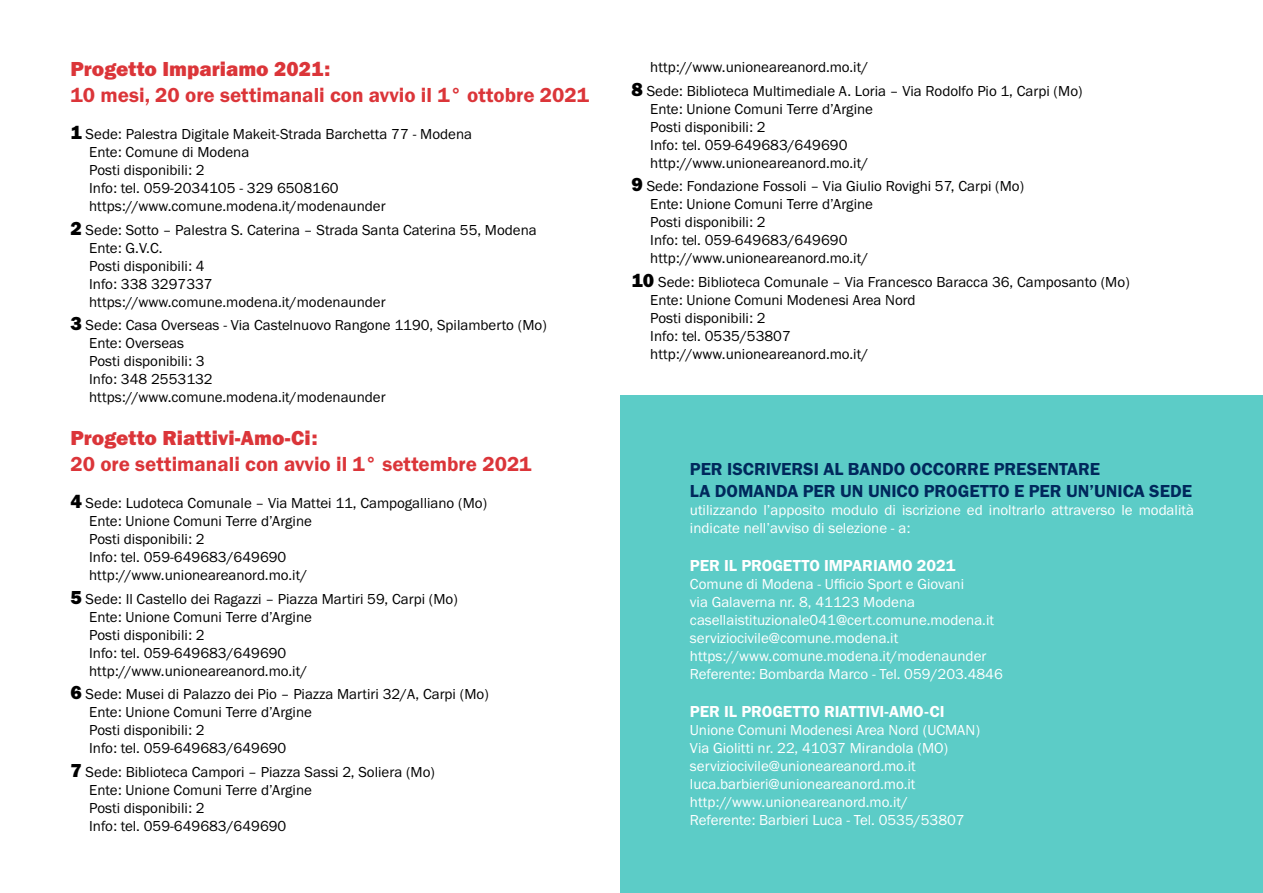
<style>
.page{position:relative;width:1263px;height:893px;background:#fff}
.page>*{position:absolute;margin:0;border:0;box-sizing:border-box;transform-origin:0 0}
.t1{font:21px "Franklin Gothic URW Dem";color:#db3539}
.t2{font:21px "Franklin Gothic URW Hea";color:#db3539}
.t3{font:18px "Franklin Gothic URW Dem";color:#00285c}
.t4{font:16.5px "Franklin Gothic URW Dem";color:#fff}
.t5{font:15px "Franklin Gothic URW Boo";color:#000}
.t6{font:15px/18px "Franklin Gothic URW Boo";color:#fff}
.s1{font-family:"Franklin Gothic URW Hea";font-size:19.5px}
</style>
<div class="page">
<div style="left:621px;top:395px;width:642px;height:498px;background:#5cccc7"></div>
<p class="t2" style="left:70px;top:56px;width:261px">Progetto Impariamo 2021:</p>
<p class="t1" style="left:70px;top:82px;width:520px">10 mesi, 20 ore settimanali con avvio il 1° ottobre 2021</p>
<p class="t5" style="left:70px;top:125px;width:403px"><span class="s1">1</span> Sede: Palestra Digitale Makeit-Strada Barchetta 77 - Modena</p>
<p class="t5" style="left:89px;top:143px;width:162px">Ente: Comune di Modena</p>
<p class="t5" style="left:89px;top:161px;width:117px">Posti disponibili: 2</p>
<p class="t5" style="left:89px;top:179px;width:251px">Info: tel. 059-2034105 - 329 6508160</p>
<p class="t5" style="left:89px;top:197px;width:298px">https://www.comune.modena.it/modenaunder</p>
<p class="t5" style="left:70px;top:220px;width:468px"><span class="s1">2</span> Sede: Sotto – Palestra S. Caterina – Strada Santa Caterina 55, Modena</p>
<p class="t5" style="left:89px;top:238px;width:75px">Ente: G.V.C.</p>
<p class="t5" style="left:89px;top:256px;width:117px">Posti disponibili: 4</p>
<p class="t5" style="left:89px;top:274px;width:125px">Info: 338 3297337</p>
<p class="t5" style="left:89px;top:292px;width:298px">https://www.comune.modena.it/modenaunder</p>
<p class="t5" style="left:70px;top:316px;width:478px"><span class="s1">3</span> Sede: Casa Overseas - Via Castelnuovo Rangone 1190, Spilamberto (Mo)</p>
<p class="t5" style="left:89px;top:334px;width:96px">Ente: Overseas</p>
<p class="t5" style="left:89px;top:352px;width:117px">Posti disponibili: 3</p>
<p class="t5" style="left:89px;top:370px;width:125px">Info: 348 2553132</p>
<p class="t5" style="left:89px;top:388px;width:298px">https://www.comune.modena.it/modenaunder</p>
<p class="t2" style="left:70px;top:425px;width:249px">Progetto Riattivi-Amo-Ci:</p>
<p class="t1" style="left:70px;top:451px;width:463px">20 ore settimanali con avvio il 1° settembre 2021</p>
<p class="t5" style="left:70px;top:494px;width:418px"><span class="s1">4</span> Sede: Ludoteca Comunale – Via Mattei 11, Campogalliano (Mo)</p>
<p class="t5" style="left:89px;top:512px;width:224px">Ente: Unione Comuni Terre d’Argine</p>
<p class="t5" style="left:89px;top:530px;width:117px">Posti disponibili: 2</p>
<p class="t5" style="left:89px;top:548px;width:199px">Info: tel. 059-649683/649690</p>
<p class="t5" style="left:89px;top:566px;width:219px">http://www.unioneareanord.mo.it/</p>
<p class="t5" style="left:70px;top:589px;width:389px"><span class="s1">5</span> Sede: Il Castello dei Ragazzi – Piazza Martiri 59, Carpi (Mo)</p>
<p class="t5" style="left:89px;top:607px;width:224px">Ente: Unione Comuni Terre d’Argine</p>
<p class="t5" style="left:89px;top:625px;width:117px">Posti disponibili: 2</p>
<p class="t5" style="left:89px;top:643px;width:199px">Info: tel. 059-649683/649690</p>
<p class="t5" style="left:89px;top:661px;width:219px">http://www.unioneareanord.mo.it/</p>
<p class="t5" style="left:70px;top:685px;width:420px"><span class="s1">6</span> Sede: Musei di Palazzo dei Pio – Piazza Martiri 32/A, Carpi (Mo)</p>
<p class="t5" style="left:89px;top:703px;width:224px">Ente: Unione Comuni Terre d’Argine</p>
<p class="t5" style="left:89px;top:721px;width:117px">Posti disponibili: 2</p>
<p class="t5" style="left:89px;top:739px;width:199px">Info: tel. 059-649683/649690</p>
<p class="t5" style="left:70px;top:762px;width:366px"><span class="s1">7</span> Sede: Biblioteca Campori – Piazza Sassi 2, Soliera (Mo)</p>
<p class="t5" style="left:89px;top:780px;width:224px">Ente: Unione Comuni Terre d’Argine</p>
<p class="t5" style="left:89px;top:798px;width:117px">Posti disponibili: 2</p>
<p class="t5" style="left:89px;top:816px;width:199px">Info: tel. 059-649683/649690</p>
<p class="t5" style="left:650px;top:58px;width:219px">http://www.unioneareanord.mo.it/</p>
<p class="t5" style="left:631px;top:81px;width:453px"><span class="s1">8</span> Sede: Biblioteca Multimediale A. Loria – Via Rodolfo Pio 1, Carpi (Mo)</p>
<p class="t5" style="left:650px;top:99px;width:224px">Ente: Unione Comuni Terre d’Argine</p>
<p class="t5" style="left:650px;top:117px;width:117px">Posti disponibili: 2</p>
<p class="t5" style="left:650px;top:135px;width:199px">Info: tel. 059-649683/649690</p>
<p class="t5" style="left:650px;top:153px;width:219px">http://www.unioneareanord.mo.it/</p>
<p class="t5" style="left:631px;top:177px;width:394px"><span class="s1">9</span> Sede: Fondazione Fossoli – Via Giulio Rovighi 57, Carpi (Mo)</p>
<p class="t5" style="left:650px;top:195px;width:224px">Ente: Unione Comuni Terre d’Argine</p>
<p class="t5" style="left:650px;top:213px;width:117px">Posti disponibili: 2</p>
<p class="t5" style="left:650px;top:231px;width:199px">Info: tel. 059-649683/649690</p>
<p class="t5" style="left:650px;top:249px;width:219px">http://www.unioneareanord.mo.it/</p>
<p class="t5" style="left:631px;top:272px;width:500px"><span class="s1">10</span> Sede: Biblioteca Comunale – Via Francesco Baracca 36, Camposanto (Mo)</p>
<p class="t5" style="left:650px;top:290px;width:267px">Ente: Unione Comuni Modenesi Area Nord</p>
<p class="t5" style="left:650px;top:308px;width:117px">Posti disponibili: 2</p>
<p class="t5" style="left:650px;top:326px;width:142px">Info: tel. 0535/53807</p>
<p class="t5" style="left:650px;top:344px;width:219px">http://www.unioneareanord.mo.it/</p>
<p class="t3" style="left:690px;top:458px;width:412px">PER ISCRIVERSI AL BANDO OCCORRE PRESENTARE</p>
<p class="t3" style="left:690px;top:480px;width:503px">LA DOMANDA PER UN UNICO PROGETTO E PER UN’UNICA SEDE</p>
<p class="t6" style="left:690px;top:501px;width:506px">utilizzando l’apposito modulo di iscrizione ed inoltrarlo attraverso le modalità indicate nell’avviso di selezione - a:</p>
<p class="t4" style="left:690px;top:555px;width:267px">PER IL PROGETTO IMPARIAMO 2021</p>
<p class="t6" style="left:690px;top:575px;width:276px">Comune di Modena - Ufficio Sport e Giovani</p>
<p class="t6" style="left:690px;top:593px;width:227px">via Galaverna nr. 8, 41123 Modena</p>
<p class="t6" style="left:690px;top:611px;width:306px">casellaistituzionale041@cert.comune.modena.it</p>
<p class="t6" style="left:690px;top:629px;width:210px">serviziocivile@comune.modena.it</p>
<p class="t6" style="left:690px;top:647px;width:298px">https://www.comune.modena.it/modenaunder</p>
<p class="t6" style="left:690px;top:665px;width:314px">Referente: Bombarda Marco - Tel. 059/203.4846</p>
<p class="t4" style="left:690px;top:701px;width:256px">PER IL PROGETTO RIATTIVI-AMO-CI</p>
<p class="t6" style="left:690px;top:720px;width:292px">Unione Comuni Modenesi Area Nord (UCMAN)</p>
<p class="t6" style="left:690px;top:738px;width:260px">Via Giolitti nr. 22, 41037 Mirandola (MO)</p>
<p class="t6" style="left:690px;top:756px;width:227px">serviziocivile@unioneareanord.mo.it</p>
<p class="t6" style="left:690px;top:774px;width:227px">luca.barbieri@unioneareanord.mo.it</p>
<p class="t6" style="left:690px;top:792px;width:219px">http://www.unioneareanord.mo.it/</p>
<p class="t6" style="left:690px;top:810px;width:276px">Referente: Barbieri Luca - Tel. 0535/53807</p>
</div>
